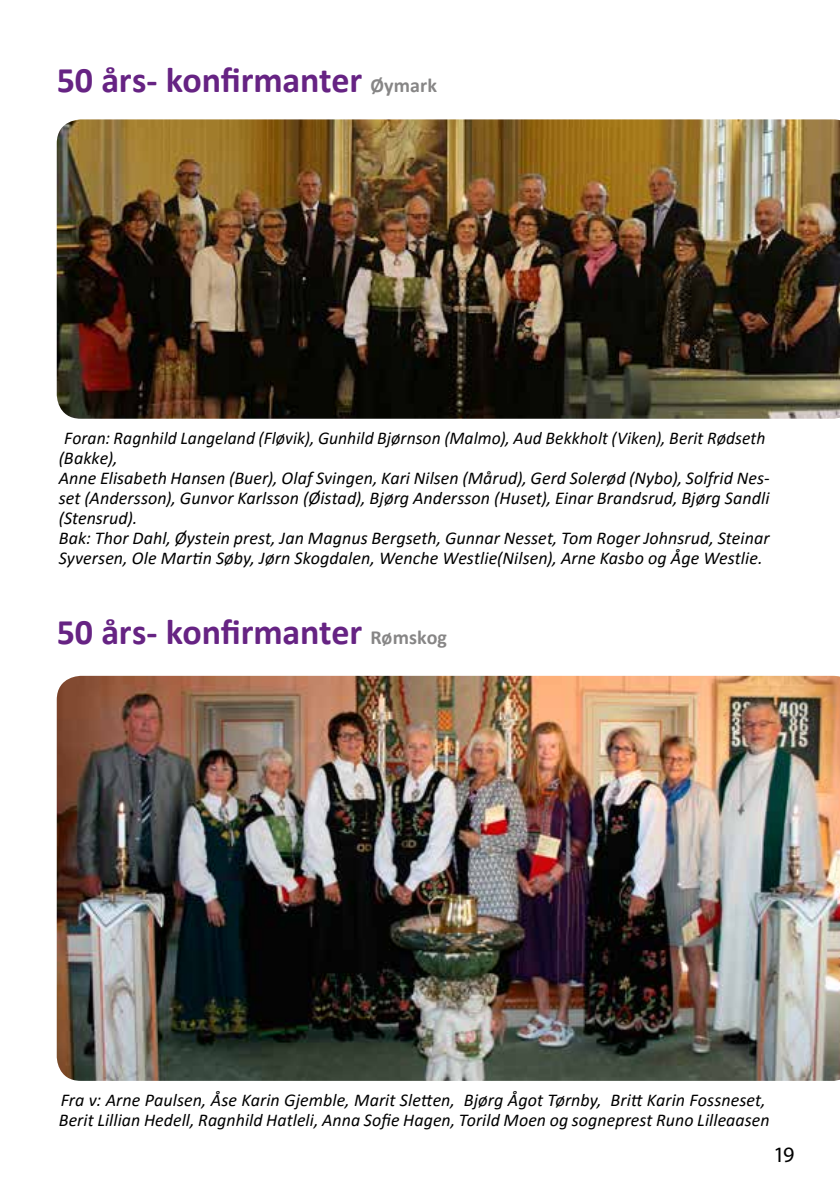
<style>
.page{position:relative;width:840px;height:1191px;background:#fff}
.page>*{position:absolute;margin:0;border:0;box-sizing:border-box;transform-origin:0 0}
.t1{font:700 36px "Calibri";letter-spacing:-.005em;color:#662383}
.t2{font:22px "Myriad Pro";color:#000}
.t3{font:italic 18px/20px "Calibri";letter-spacing:.005em;color:#000}
.s1{font-size:20px;color:#878686}
</style>
<div class="page">
<img style="left:57px;top:676px;width:782px;height:404px">
<img style="left:57px;top:119px;width:782px;height:300px">
<h1 class="t1" style="left:57px;top:55px;width:381px">50 års- konfirmanter <span class="s1">Øymark</span></h1>
<p class="t3" style="left:59px;top:427px;width:712px;text-indent:6px">Foran: Ragnhild Langeland (Fløvik), Gunhild Bjørnson (Malmo), Aud Bekkholt (Viken), Berit Rødseth (Bakke),<br>Anne Elisabeth Hansen (Buer), Olaf Svingen, Kari Nilsen (Mårud), Gerd Solerød (Nybo), Solfrid Nes&shy;set (Andersson), Gunvor Karlsson (Øistad), Bjørg Andersson (Huset), Einar Brandsrud, Bjørg Sandli (Stensrud).<br>Bak: Thor Dahl, Øystein prest, Jan Magnus Bergseth, Gunnar Nesset, Tom Roger Johnsrud, Steinar Syversen, Ole Martin Søby, Jørn Skogdalen, Wenche Westlie(Nilsen), Arne Kasbo og Åge Westlie.</p>
<h1 class="t1" style="left:57px;top:607px;width:391px">50 års- konfirmanter <span class="s1">Rømskog</span></h1>
<p class="t3" style="left:59px;top:1089px;width:711px">Fra v: Arne Paulsen, Åse Karin Gjemble, Marit Sletten, Bjørg Ågot Tørnby, Britt Karin Fossneset,<br>Berit Lillian Hedell, Ragnhild Hatleli, Anna Sofie Hagen, Torild Moen og sogneprest Runo Lilleaasen</p>
<p class="t2" style="left:773px;top:1141px;width:23px">19</p>
</div>
